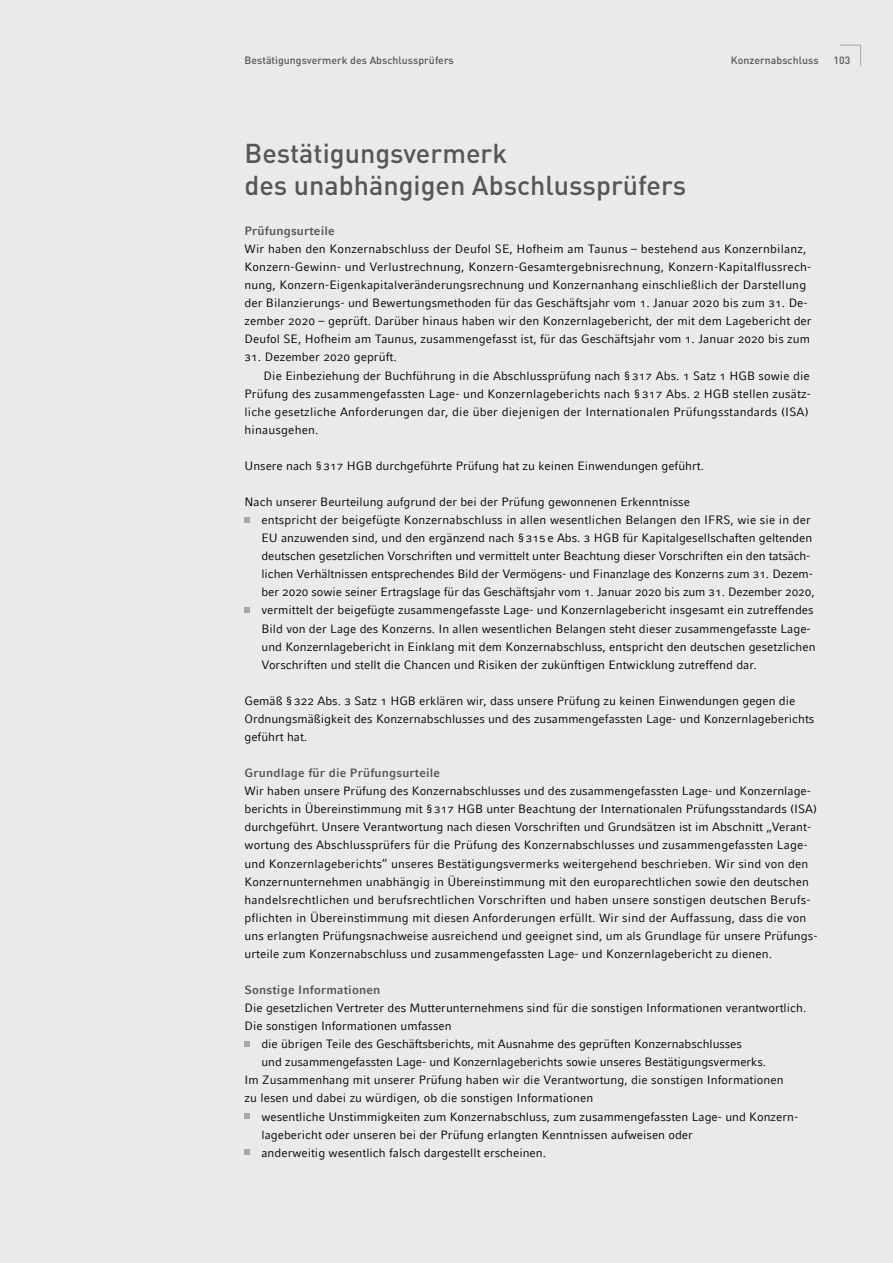
<style>
.page{position:relative;width:893px;height:1263px;background:#e9eaec}
.page>*{position:absolute;margin:0;border:0;box-sizing:border-box;transform-origin:0 0}
.t1{font:500 27px/32.4px "DINOT";color:#565656}
.t2{font:12px/18px "Compatil Fact LT Com";color:#000}
.t3{font:700 12px "Compatil Fact LT Com";letter-spacing:.015em;color:#565656}
.t4{font:500 10.5px "DINOT";letter-spacing:.005em;color:#565656}
.s1{font-family:"Compatil Fact LT Com Rg SC"}
</style>
<div class="page">
<svg style="left:244px;top:517px;width:6px;height:5px"></svg>
<svg style="left:244px;top:607px;width:6px;height:6px"></svg>
<svg style="left:244px;top:1041px;width:6px;height:5px"></svg>
<svg style="left:244px;top:1113px;width:6px;height:6px"></svg>
<svg style="left:244px;top:1149px;width:6px;height:6px"></svg>
<svg style="left:840px;top:44px;width:21px;height:22px"></svg>
<p class="t4" style="left:244px;top:53px;width:211px">Bestätigungsvermerk des Abschlussprüfers</p>
<p class="t4" style="left:731px;top:53px;width:89px">Konzernabschluss</p>
<p class="t4" style="left:833px;top:53px;width:18px">103</p>
<h1 class="t1" style="left:244px;top:136px;width:443px">Bestätigungsvermerk<br>des unabhängigen Abschlussprüfers</h1>
<p class="t3" style="left:244px;top:224px;width:92px">Prüfungsurteile</p>
<p class="t2" style="left:244px;top:240px;width:569px">Wir haben den Konzernabschluss der Deufol SE, Hofheim am Taunus – bestehend aus Konzernbilanz, Konzern-Gewinn- und Verlustrechnung, Konzern-Gesamtergebnisrechnung, Konzern-Kapitalflussrech&shy;nung, Konzern-Eigenkapitalveränderungsrechnung und Konzernanhang einschließlich der Darstellung der Bilanzierungs- und Bewertungsmethoden für das Geschäftsjahr vom <span class="s1">1</span>. Januar <span class="s1">2020</span> bis zum <span class="s1">31</span>. De&shy;zember <span class="s1">2020</span> – geprüft. Darüber hinaus haben wir den Konzernlagebericht, der mit dem Lagebericht der Deufol SE, Hofheim am Taunus, zusammengefasst ist, für das Geschäftsjahr vom <span class="s1">1</span>. Januar <span class="s1">2020</span> bis zum</p>
<p class="t2" style="left:244px;top:348px;width:154px"><span class="s1">31</span>. Dezember <span class="s1">2020</span> geprüft.</p>
<p class="t2" style="left:264px;top:366px;width:548px">Die Einbeziehung der Buchführung in die Abschlussprüfung nach §<span class="s1">317</span> Abs. <span class="s1">1</span> Satz <span class="s1">1</span> HGB sowie die</p>
<p class="t2" style="left:244px;top:384px;width:568px">Prüfung des zusammengefassten Lage- und Konzernlageberichts nach § <span class="s1">317</span> Abs. <span class="s1">2</span> HGB stellen zusätz-</p>
<p class="t2" style="left:244px;top:403px;width:566px">liche gesetzliche Anforderungen dar, die über diejenigen der Internationalen Prüfungsstandards (ISA)</p>
<p class="t2" style="left:244px;top:421px;width:76px">hinausgehen.</p>
<p class="t2" style="left:244px;top:457px;width:461px">Unsere nach §<span class="s1">317</span> HGB durchgeführte Prüfung hat zu keinen Einwendungen geführt.</p>
<p class="t2" style="left:261px;top:493px;width:556px;text-indent:-17px">Nach unserer Beurteilung aufgrund der bei der Prüfung gewonnenen Erkenntnisse<br>entspricht der beigefügte Konzernabschluss in allen wesentlichen Belangen den IFRS, wie sie in der EU anzuwenden sind, und den ergänzend nach §<span class="s1">315</span>e Abs. <span class="s1">3</span> HGB für Kapitalgesellschaften geltenden deutschen gesetzlichen Vorschriften und vermittelt unter Beachtung dieser Vorschriften ein den tatsäch&shy;lichen Verhältnissen entsprechendes Bild der Vermögens- und Finanzlage des Konzerns zum <span class="s1">31</span>. Dezem&shy;ber <span class="s1">2020</span> sowie seiner Ertragslage für das Geschäftsjahr vom <span class="s1">1</span>. Januar <span class="s1">2020</span> bis zum <span class="s1">31</span>. Dezember <span class="s1">2020</span>, vermittelt der beigefügte zusammengefasste Lage- und Konzernlagebericht insgesamt ein zutreffendes Bild von der Lage des Konzerns. In allen wesentlichen Belangen steht dieser zusammengefasste Lage&shy;und Konzernlagebericht in Einklang mit dem Konzernabschluss, entspricht den deutschen gesetzlichen Vorschriften und stellt die Chancen und Risiken der zukünftigen Entwicklung zutreffend dar.</p>
<p class="t2" style="left:244px;top:692px;width:571px">Gemäß §<span class="s1">322</span> Abs. <span class="s1">3</span> Satz <span class="s1">1</span> HGB erklären wir, dass unsere Prüfung zu keinen Einwendungen gegen die<br>Ordnungsmäßigkeit des Konzernabschlusses und des zusammengefassten Lage- und Konzernlageberichts geführt hat.</p>
<p class="t3" style="left:244px;top:766px;width:197px">Grundlage für die Prüfungsurteile</p>
<p class="t2" style="left:244px;top:782px;width:574px">Wir haben unsere Prüfung des Konzernabschlusses und des zusammengefassten Lage- und Konzernlage&shy;berichts in Übereinstimmung mit §<span class="s1">317</span> HGB unter Beachtung der Internationalen Prüfungsstandards (ISA) durchgeführt. Unsere Verantwortung nach diesen Vorschriften und Grundsätzen ist im Abschnitt „Verant&shy;wortung des Abschlussprüfers für die Prüfung des Konzernabschlusses und zusammengefassten Lage&shy;und Konzernlageberichts“ unseres Bestätigungsvermerks weitergehend beschrieben. Wir sind von den Konzernunternehmen unabhängig in Übereinstimmung mit den europarechtlichen sowie den deutschen handelsrechtlichen und berufsrechtlichen Vorschriften und haben unsere sonstigen deutschen Berufs&shy;pflichten in Übereinstimmung mit diesen Anforderungen erfüllt. Wir sind der Auffassung, dass die von uns erlangten Prüfungsnachweise ausreichend und geeignet sind, um als Grundlage für unsere Prüfungs&shy;urteile zum Konzernabschluss und zusammengefassten Lage- und Konzernlagebericht zu dienen.</p>
<p class="t3" style="left:244px;top:983px;width:137px">Sonstige Informationen</p>
<p class="t2" style="left:244px;top:999px;width:563px">Die gesetzlichen Vertreter des Mutterunternehmens sind für die sonstigen Informationen verantwortlich.</p>
<p class="t2" style="left:244px;top:1017px;width:209px">Die sonstigen Informationen umfassen</p>
<p class="t2" style="left:261px;top:1035px;width:482px">die übrigen Teile des Geschäftsberichts, mit Ausnahme des geprüften Konzernabschlusses</p>
<p class="t2" style="left:261px;top:1053px;width:506px">und zusammengefassten Lage- und Konzernlageberichts sowie unseres Bestätigungsvermerks.</p>
<p class="t2" style="left:244px;top:1071px;width:541px">Im Zusammenhang mit unserer Prüfung haben wir die Verantwortung, die sonstigen Informationen</p>
<p class="t2" style="left:244px;top:1089px;width:350px">zu lesen und dabei zu würdigen, ob die sonstigen Informationen</p>
<p class="t2" style="left:261px;top:1107px;width:537px">wesentliche Unstimmigkeiten zum Konzernabschluss, zum zusammengefassten Lage- und Konzern-</p>
<p class="t2" style="left:261px;top:1125px;width:433px">lagebericht oder unseren bei der Prüfung erlangten Kenntnissen aufweisen oder</p>
<p class="t2" style="left:261px;top:1143px;width:286px">anderweitig wesentlich falsch dargestellt erscheinen.</p>
</div>
